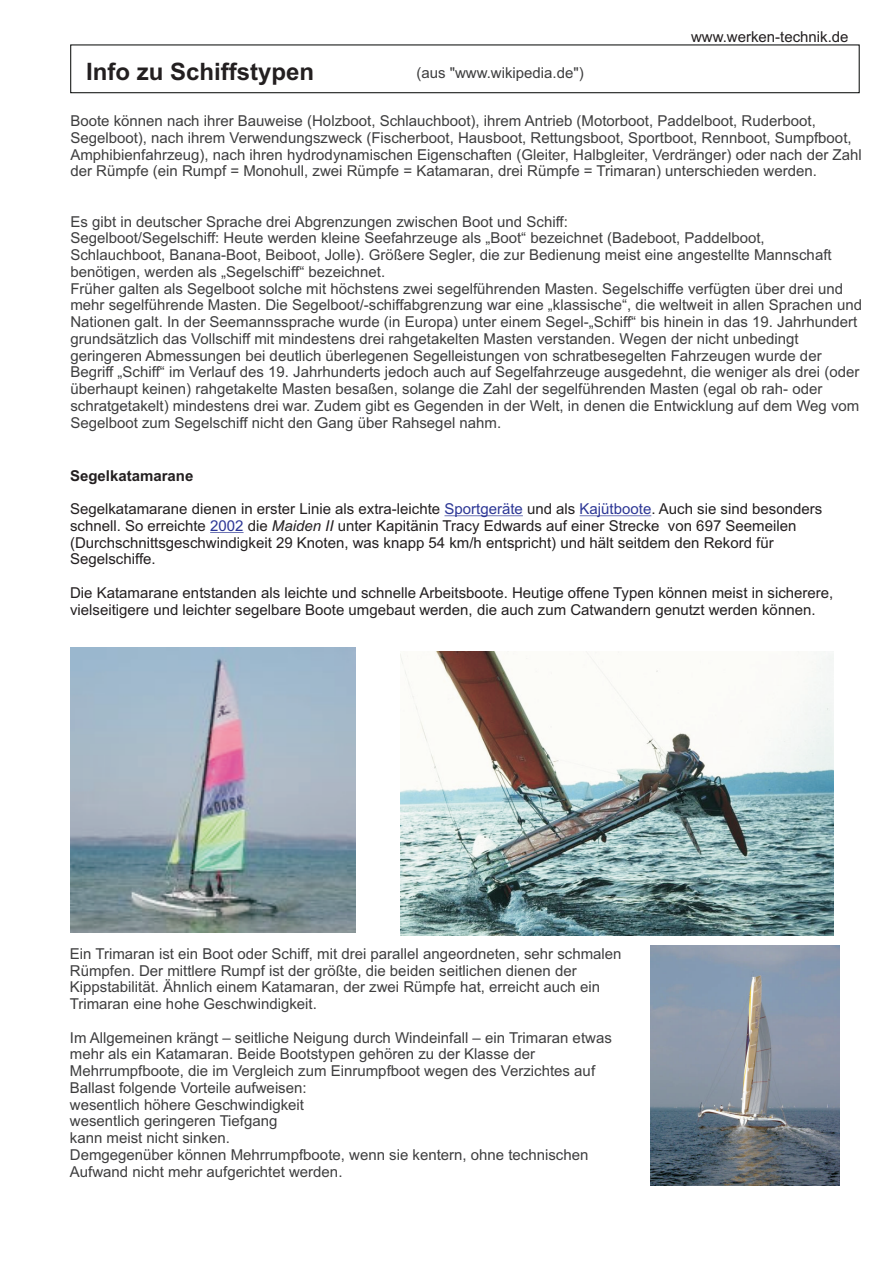
<style>
.page{position:relative;width:893px;height:1263px;background:#fff}
.page>*{position:absolute;margin:0;border:0;box-sizing:border-box;transform-origin:0 0}
.t1{font:700 24px "Arial";color:#231f20}
.t2{font:15px/16.8px "Arial";color:#3e3e3f}
.t3{font:15px/16.8px "Arial";color:#231f20}
.t4{font:700 15px "Arial";color:#231f20}
.s1{color:#2c3695}
.s2{font-style:italic}
</style>
<div class="page">
<div style="left:71px;top:45px;width:788px;height:48px;border:1px solid #010302"></div>
<hr style="left:444px;top:515px;width:79px;height:1px;background:#2c3695">
<hr style="left:580px;top:515px;width:71px;height:1px;background:#2c3695">
<hr style="left:210px;top:532px;width:34px;height:1px;background:#2c3695">
<img style="left:650px;top:945px;width:189px;height:240px">
<img style="left:400px;top:651px;width:433px;height:285px">
<img style="left:70px;top:647px;width:285px;height:285px">
<p class="t3" style="left:691px;top:30px;width:159px">www.werken-technik.de</p>
<h1 class="t1" style="left:86px;top:62px;width:230px">Info zu Schiffstypen</h1>
<p class="t2" style="left:70px;top:114px;width:793px">Boote können nach ihrer Bauweise (Holzboot, Schlauchboot), ihrem Antrieb (Motorboot, Paddelboot, Ruderboot, Segelboot), nach ihrem Verwendungszweck (Fischerboot, Hausboot, Rettungsboot, Sportboot, Rennboot, Sumpfboot, Amphibienfahrzeug), nach ihren hydrodynamischen Eigenschaften (Gleiter, Halbgleiter, Verdränger) oder nach der Zahl der Rümpfe (ein Rumpf = Monohull, zwei Rümpfe = Katamaran, drei Rümpfe = Trimaran) unterschieden werden.</p>
<p class="t2" style="left:70px;top:214px;width:793px">Es gibt in deutscher Sprache drei Abgrenzungen zwischen Boot und Schiff:<br>Segelboot/Segelschiff: Heute werden kleine Seefahrzeuge als „Boot“ bezeichnet (Badeboot, Paddelboot, Schlauchboot, Banana-Boot, Beiboot, Jolle). Größere Segler, die zur Bedienung meist eine angestellte Mannschaft benötigen, werden als „Segelschiff“ bezeichnet.<br>Früher galten als Segelboot solche mit höchstens zwei segelführenden Masten. Segelschiffe verfügten über drei und mehr segelführende Masten. Die Segelboot/-schiffabgrenzung war eine „klassische“, die weltweit in allen Sprachen und Nationen galt. In der Seemannssprache wurde (in Europa) unter einem Segel-„Schiff“ bis hinein in das 19. Jahrhundert grundsätzlich das Vollschiff mit mindestens drei rahgetakelten Masten verstanden. Wegen der nicht unbedingt geringeren Abmessungen bei deutlich überlegenen Segelleistungen von schratbesegelten Fahrzeugen wurde der Begriff „Schiff“ im Verlauf des 19. Jahrhunderts jedoch auch auf Segelfahrzeuge ausgedehnt, die weniger als drei (oder überhaupt keinen) rahgetakelte Masten besaßen, solange die Zahl der segelführenden Masten (egal ob rah- oder schratgetakelt) mindestens drei war. Zudem gibt es Gegenden in der Welt, in denen die Entwicklung auf dem Weg vom Segelboot zum Segelschiff nicht den Gang über Rahsegel nahm.</p>
<p class="t4" style="left:70px;top:470px;width:125px">Segelkatamarane</p>
<p class="t3" style="left:70px;top:502px;width:754px">Segelkatamarane dienen in erster Linie als extra-leichte <span class="s1">Sportgeräte</span> und als <span class="s1">Kajütboote</span>. Auch sie sind besonders schnell. So erreichte <span class="s1">2002</span> die <span class="s2">Maiden II</span> unter Kapitänin Tracy Edwards auf einer Strecke von 697 Seemeilen (Durchschnittsgeschwindigkeit 29 Knoten, was knapp 54 km/h entspricht) und hält seitdem den Rekord für Segelschiffe.</p>
<p class="t3" style="left:70px;top:586px;width:765px">Die Katamarane entstanden als leichte und schnelle Arbeitsboote. Heutige offene Typen können meist in sicherere, vielseitigere und leichter segelbare Boote umgebaut werden, die auch zum Catwandern genutzt werden können.</p>
<p class="t2" style="left:416px;top:66px;width:169px">(aus "www.wikipedia.de")</p>
<p class="t2" style="left:70px;top:946px;width:553px">Ein Trimaran ist ein Boot oder Schiff, mit drei parallel angeordneten, sehr schmalen Rümpfen. Der mittlere Rumpf ist der größte, die beiden seitlichen dienen der Kippstabilität. Ähnlich einem Katamaran, der zwei Rümpfe hat, erreicht auch ein Trimaran eine hohe Geschwindigkeit.</p>
<p class="t2" style="left:70px;top:1030px;width:543px">Im Allgemeinen krängt – seitliche Neigung durch Windeinfall – ein Trimaran etwas mehr als ein Katamaran. Beide Bootstypen gehören zu der Klasse der Mehrrumpfboote, die im Vergleich zum Einrumpfboot wegen des Verzichtes auf Ballast folgende Vorteile aufweisen:<br>wesentlich höhere Geschwindigkeit<br>wesentlich geringeren Tiefgang<br>kann meist nicht sinken.<br>Demgegenüber können Mehrrumpfboote, wenn sie kentern, ohne technischen Aufwand nicht mehr aufgerichtet werden.</p>
</div>
